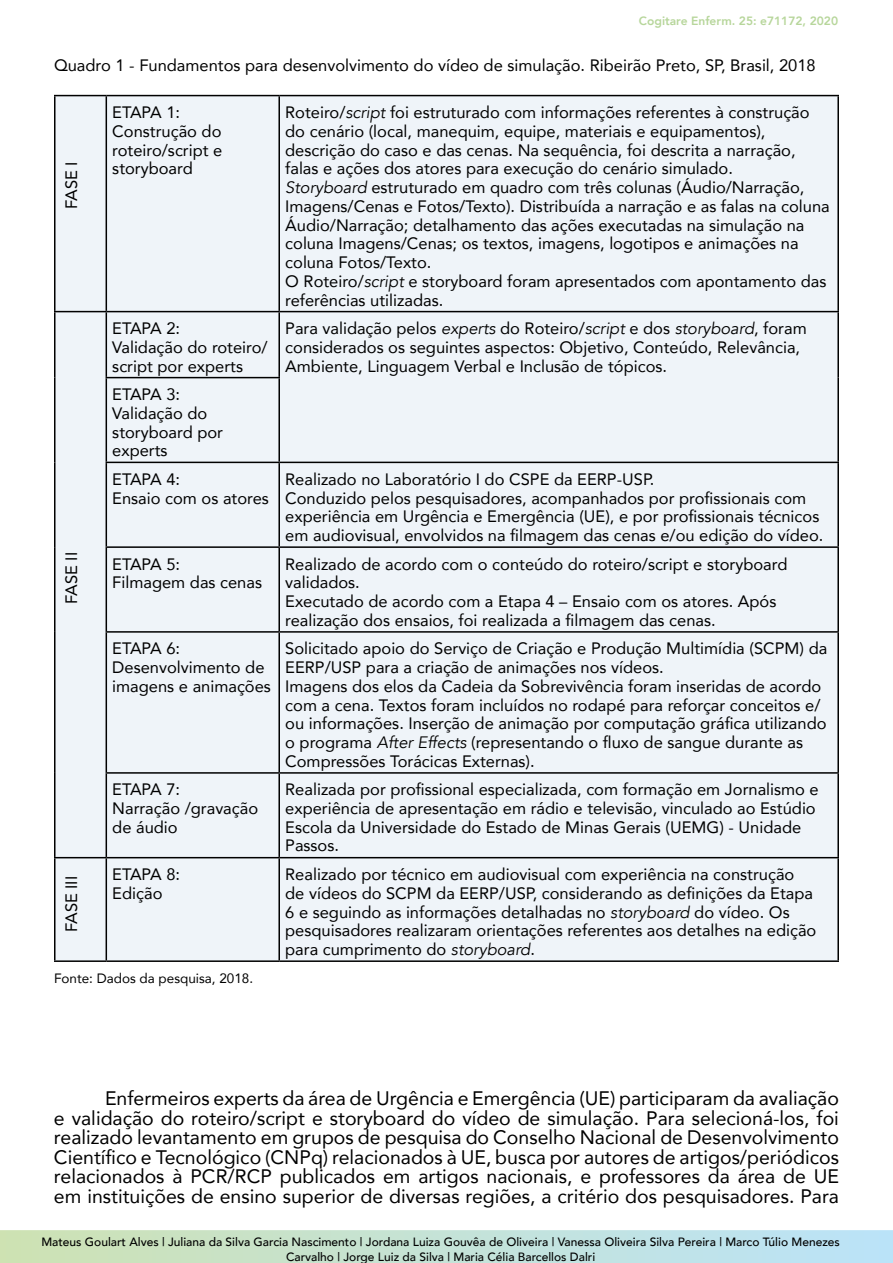
<style>
.page{position:relative;width:893px;height:1263px;background:#fff}
.page>*{position:absolute;margin:0;border:0;box-sizing:border-box;transform-origin:0 0}
.t1{font:19.5px/19.5px "Avenir";color:#000;text-align:justify}
.t2{font:16.5px/18.8px "Avenir";color:#000}
.t3{font:13.5px "Avenir";color:#000}
.t4{font:500 12px/14.4px "Avenir";color:#000;text-align:center}
.t5{font:800 12px "Avenir";color:#b7d69b}
.s1{font-style:italic}
</style>
<div class="page">
<svg style="left:0;top:1230px;width:893px;height:33px;background:#c4e2d6"></svg>
<div style="left:56px;top:96px;width:781px;height:864px;background:#eff4f9"></div>
<hr style="left:54px;top:95px;width:52px;height:1px;background:#000">
<hr style="left:54px;top:96px;width:2px;height:215px;background:#000">
<hr style="left:106px;top:95px;width:173px;height:1px;background:#000">
<hr style="left:106px;top:96px;width:1px;height:215px;background:#000">
<hr style="left:279px;top:95px;width:560px;height:1px;background:#000">
<hr style="left:278px;top:96px;width:2px;height:215px;background:#000">
<hr style="left:837px;top:96px;width:2px;height:215px;background:#000">
<hr style="left:54px;top:311px;width:52px;height:1px;background:#000">
<hr style="left:54px;top:312px;width:2px;height:66px;background:#000">
<hr style="left:106px;top:311px;width:173px;height:1px;background:#000">
<hr style="left:106px;top:312px;width:1px;height:65px;background:#000">
<hr style="left:279px;top:311px;width:560px;height:1px;background:#000">
<hr style="left:278px;top:312px;width:2px;height:65px;background:#000">
<hr style="left:837px;top:312px;width:2px;height:66px;background:#000">
<hr style="left:54px;top:378px;width:2px;height:84px;background:#000">
<hr style="left:106px;top:377px;width:174px;height:1px;background:#000">
<hr style="left:106px;top:378px;width:1px;height:84px;background:#000">
<hr style="left:278px;top:378px;width:2px;height:84px;background:#000">
<hr style="left:837px;top:378px;width:2px;height:84px;background:#000">
<hr style="left:54px;top:462px;width:2px;height:85px;background:#000">
<hr style="left:106px;top:462px;width:173px;height:1px;background:#000">
<hr style="left:106px;top:463px;width:1px;height:83px;background:#000">
<hr style="left:279px;top:462px;width:560px;height:1px;background:#000">
<hr style="left:278px;top:463px;width:2px;height:83px;background:#000">
<hr style="left:837px;top:463px;width:2px;height:83px;background:#000">
<hr style="left:54px;top:547px;width:2px;height:85px;background:#000">
<hr style="left:106px;top:546px;width:173px;height:2px;background:#000">
<hr style="left:106px;top:548px;width:1px;height:83px;background:#000">
<hr style="left:279px;top:546px;width:560px;height:2px;background:#000">
<hr style="left:278px;top:548px;width:2px;height:83px;background:#000">
<hr style="left:837px;top:548px;width:2px;height:83px;background:#000">
<hr style="left:54px;top:632px;width:2px;height:141px;background:#000">
<hr style="left:106px;top:631px;width:173px;height:2px;background:#000">
<hr style="left:106px;top:633px;width:1px;height:139px;background:#000">
<hr style="left:279px;top:631px;width:560px;height:2px;background:#000">
<hr style="left:278px;top:633px;width:2px;height:139px;background:#000">
<hr style="left:837px;top:633px;width:2px;height:139px;background:#000">
<hr style="left:54px;top:773px;width:2px;height:84px;background:#000">
<hr style="left:106px;top:772px;width:173px;height:2px;background:#000">
<hr style="left:106px;top:774px;width:1px;height:83px;background:#000">
<hr style="left:279px;top:772px;width:560px;height:2px;background:#000">
<hr style="left:278px;top:774px;width:2px;height:83px;background:#000">
<hr style="left:837px;top:774px;width:2px;height:83px;background:#000">
<hr style="left:54px;top:857px;width:52px;height:1px;background:#000">
<hr style="left:54px;top:858px;width:2px;height:102px;background:#000">
<hr style="left:106px;top:857px;width:173px;height:1px;background:#000">
<hr style="left:106px;top:858px;width:1px;height:102px;background:#000">
<hr style="left:279px;top:857px;width:560px;height:1px;background:#000">
<hr style="left:278px;top:858px;width:2px;height:102px;background:#000">
<hr style="left:837px;top:858px;width:2px;height:102px;background:#000">
<hr style="left:54px;top:960px;width:52px;height:2px;background:#000">
<hr style="left:106px;top:960px;width:173px;height:2px;background:#000">
<hr style="left:279px;top:960px;width:560px;height:2px;background:#000">
<p class="t5" style="left:639px;top:12px;width:201px">Cogitare Enferm. 25: e71172, 2020</p>
<p class="t2" style="left:54px;top:55px;width:763px">Quadro 1 - Fundamentos para desenvolvimento do vídeo de simulação. Ribeirão Preto, SP, Brasil, 2018</p>
<p class="t2" style="left:62px;top:209px;width:49px;rotate:-90deg">FASE I</p>
<p class="t2" style="left:62px;top:604px;width:54px;rotate:-90deg">FASE II</p>
<p class="t2" style="left:112px;top:102px;width:112px">ETAPA 1:<br>Construção do roteiro/script e storyboard</p>
<p class="t2" style="left:285px;top:102px;width:546px">Roteiro/<span class="s1">script</span> foi estruturado com informações referentes à construção do cenário (local, manequim, equipe, materiais e equipamentos), descrição do caso e das cenas. Na sequência, foi descrita a narração, falas e ações dos atores para execução do cenário simulado.<br><span class="s1">Storyboard</span> estruturado em quadro com três colunas (Áudio/Narração, Imagens/Cenas e Fotos/Texto). Distribuída a narração e as falas na coluna Áudio/Narração; detalhamento das ações executadas na simulação na coluna Imagens/Cenas; os textos, imagens, logotipos e animações na coluna Fotos/Texto.<br>O Roteiro/<span class="s1">script</span> e storyboard foram apresentados com apontamento das referências utilizadas.</p>
<p class="t2" style="left:112px;top:318px;width:157px">ETAPA 2:<br>Validação do roteiro/ script por experts</p>
<p class="t2" style="left:285px;top:318px;width:523px">Para validação pelos <span class="s1">experts</span> do Roteiro/<span class="s1">script</span> e dos <span class="s1">storyboard</span>, foram considerados os seguintes aspectos: Objetivo, Conteúdo, Relevância,<br>Ambiente, Linguagem Verbal e Inclusão de tópicos.</p>
<p class="t2" style="left:112px;top:384px;width:112px">ETAPA 3:<br>Validação do storyboard por experts</p>
<p class="t2" style="left:112px;top:469px;width:158px">ETAPA 4:<br>Ensaio com os atores</p>
<p class="t2" style="left:285px;top:469px;width:540px">Realizado no Laboratório I do CSPE da EERP-USP.<br>Conduzido pelos pesquisadores, acompanhados por profissionais com experiência em Urgência e Emergência (UE), e por profissionais técnicos em audiovisual, envolvidos na filmagem das cenas e/ou edição do vídeo.</p>
<p class="t2" style="left:112px;top:554px;width:151px">ETAPA 5:<br>Filmagem das cenas</p>
<p class="t2" style="left:285px;top:554px;width:504px">Realizado de acordo com o conteúdo do roteiro/script e storyboard validados.<br>Executado de acordo com a Etapa 4 – Ensaio com os atores. Após realização dos ensaios, foi realizada a filmagem das cenas.</p>
<p class="t2" style="left:112px;top:639px;width:160px">ETAPA 6:<br>Desenvolvimento de imagens e animações</p>
<p class="t2" style="left:285px;top:639px;width:544px">Solicitado apoio do Serviço de Criação e Produção Multimídia (SCPM) da EERP/USP para a criação de animações nos vídeos.<br>Imagens dos elos da Cadeia da Sobrevivência foram inseridas de acordo com a cena. Textos foram incluídos no rodapé para reforçar conceitos e/ ou informações. Inserção de animação por computação gráfica utilizando o programa <span class="s1">After Effects</span> (representando o fluxo de sangue durante as Compressões Torácicas Externas).</p>
<p class="t2" style="left:112px;top:780px;width:147px">ETAPA 7:<br>Narração /gravação de áudio</p>
<p class="t2" style="left:285px;top:780px;width:535px">Realizada por profissional especializada, com formação em Jornalismo e experiência de apresentação em rádio e televisão, vinculado ao Estúdio Escola da Universidade do Estado de Minas Gerais (UEMG) - Unidade Passos.</p>
<p class="t2" style="left:62px;top:932px;width:58px;rotate:-90deg">FASE III</p>
<p class="t2" style="left:112px;top:864px;width:69px">ETAPA 8:<br>Edição</p>
<p class="t2" style="left:285px;top:864px;width:533px">Realizado por técnico em audiovisual com experiência na construção de vídeos do SCPM da EERP/USP, considerando as definições da Etapa 6 e seguindo as informações detalhadas no <span class="s1">storyboard</span> do vídeo. Os pesquisadores realizaram orientações referentes aos detalhes na edição para cumprimento do <span class="s1">storyboard</span>.</p>
<p class="t3" style="left:54px;top:968px;width:201px">Fonte: Dados da pesquisa, 2018.</p>
<p class="t1" style="left:54px;top:1088px;width:786px;text-indent:51px">Enfermeiros experts da área de Urgência e Emergência (UE) participaram da avaliação e validação do roteiro/script e storyboard do vídeo de simulação. Para selecioná-los, foi realizado levantamento em grupos de pesquisa do Conselho Nacional de Desenvolvimento Científico e Tecnológico (CNPq) relacionados à UE, busca por autores de artigos/periódicos relacionados à PCR/RCP publicados em artigos nacionais, e professores da área de UE em instituições de ensino superior de diversas regiões, a critério dos pesquisadores. Para</p>
<p class="t4" style="left:41px;top:1234px;width:800px">Mateus Goulart Alves | Juliana da Silva Garcia Nascimento | Jordana Luiza Gouvêa de Oliveira | Vanessa Oliveira Silva Pereira | Marco Túlio Menezes<br>Carvalho | Jorge Luiz da Silva | Maria Célia Barcellos Dalri</p>
</div>
